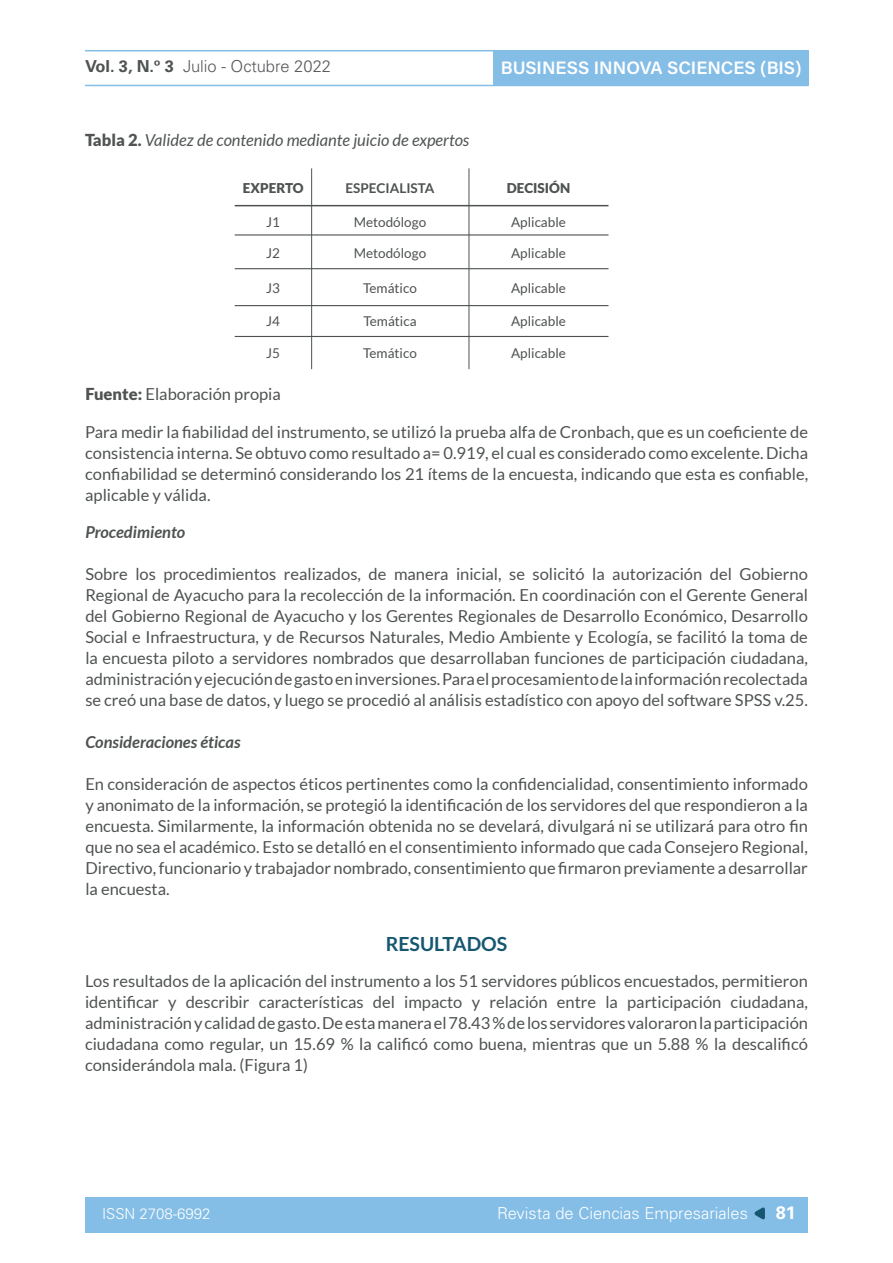
<style>
.page{position:relative;width:893px;height:1263px;background:#fff}
.page>*{position:absolute;margin:0;border:0;box-sizing:border-box;transform-origin:0 0}
.SUBTITULOS{font:700 19.5px "Lato";color:#155771}
.t1{font:18px "Acumin Variable Concept";color:#fff}
.t2{font:700 18px "Univers LT Std";color:#fff}
.CUERPO_SUBT{font:16.5px/21px "Lato";color:#4f5252;text-align:justify}
.SUBTITULOS-2{font:italic 16.5px "Lato";color:#515454}
.CUERPO_SUBT-2{font:italic 700 16.5px "Lato";color:#4f5252}
.t3{font:300 16.5px "Univers LT Std";color:#fff}
.t4{font:300 16.5px "Univers LT Std";color:#57585a}
.t5{font:300 15px "Univers LT Std";color:#fff}
.t6{font:13.5px "Lato";color:#4f5252}
.t7{font:900 13.5px "Lato";color:#4f5252}
.t8{font:700 13.5px "Lato";color:#4f5252}
.s1{font-weight:700;color:#4f5252}
.s2{font-weight:900;font-style:normal}
.s3{font-weight:900}
</style>
<div class="page">
<div style="left:85px;top:1197px;width:723px;height:36px;background:#84bde6"></div>
<hr style="left:85px;top:50px;width:723px;height:1px;background:#84bde6">
<hr style="left:85px;top:85px;width:723px;height:1px;background:#84bde6">
<div style="left:493px;top:51px;width:315px;height:35px;background:#84bde6"></div>
<svg style="left:754px;top:1207px;width:11px;height:13px"></svg>
<hr style="left:235px;top:234px;width:373px;height:2px;background:#4f5252">
<hr style="left:235px;top:268px;width:373px;height:1px;background:#4f5252">
<hr style="left:235px;top:305px;width:373px;height:1px;background:#4f5252">
<hr style="left:235px;top:336px;width:373px;height:1px;background:#4f5252">
<hr style="left:235px;top:205px;width:373px;height:1px;background:#4f5252">
<hr style="left:311px;top:168px;width:1px;height:201px;background:#4f5252">
<hr style="left:469px;top:168px;width:1px;height:201px;background:#4f5252">
<p class="t4" style="left:85px;top:56px;width:247px"><span class="s1">Vol. 3, N.º 3</span> Julio - Octubre 2022</p>
<p class="t1" style="left:501px;top:55px;width:302px">BUSINESS INNOVA SCIENCES (BIS)</p>
<p class="SUBTITULOS-2" style="left:85px;top:130px;width:386px"><span class="s2">Tabla 2.</span> Validez de contenido mediante juicio de expertos</p>
<p class="t7" style="left:243px;top:180px;width:62px">EXPERTO</p>
<p class="t8" style="left:345px;top:180px;width:91px">ESPECIALISTA</p>
<p class="t7" style="left:507px;top:180px;width:65px">DECISIÓN</p>
<p class="t6" style="left:266px;top:214px;width:15px">J1</p>
<p class="t6" style="left:354px;top:214px;width:74px">Metodólogo</p>
<p class="t6" style="left:511px;top:214px;width:56px">Aplicable</p>
<p class="t6" style="left:266px;top:245px;width:15px">J2</p>
<p class="t6" style="left:354px;top:245px;width:74px">Metodólogo</p>
<p class="t6" style="left:511px;top:245px;width:56px">Aplicable</p>
<p class="t6" style="left:266px;top:280px;width:15px">J3</p>
<p class="t6" style="left:363px;top:280px;width:55px">Temático</p>
<p class="t6" style="left:511px;top:280px;width:56px">Aplicable</p>
<p class="t6" style="left:266px;top:314px;width:15px">J4</p>
<p class="t6" style="left:363px;top:314px;width:55px">Temática</p>
<p class="t6" style="left:511px;top:314px;width:56px">Aplicable</p>
<p class="t6" style="left:266px;top:345px;width:15px">J5</p>
<p class="t6" style="left:363px;top:345px;width:55px">Temático</p>
<p class="t6" style="left:511px;top:345px;width:56px">Aplicable</p>
<p class="CUERPO_SUBT" style="left:85px;top:383px;width:197px"><span class="s3">Fuente:</span> Elaboración propia</p>
<p class="CUERPO_SUBT" style="left:85px;top:421px;width:724px">Para medir la fiabilidad del instrumento, se utilizó la prueba alfa de Cronbach, que es un coeficiente de consistencia interna. Se obtuvo como resultado a= 0.919, el cual es considerado como excelente. Dicha confiabilidad se determinó considerando los 21 ítems de la encuesta, indicando que esta es confiable, aplicable y válida.</p>
<p class="CUERPO_SUBT-2" style="left:85px;top:522px;width:101px">Procedimiento</p>
<p class="CUERPO_SUBT" style="left:85px;top:563px;width:724px">Sobre los procedimientos realizados, de manera inicial, se solicitó la autorización del Gobierno Regional de Ayacucho para la recolección de la información. En coordinación con el Gerente General del Gobierno Regional de Ayacucho y los Gerentes Regionales de Desarrollo Económico, Desarrollo Social e Infraestructura, y de Recursos Naturales, Medio Ambiente y Ecología, se facilitó la toma de la encuesta piloto a servidores nombrados que desarrollaban funciones de participación ciudadana, administración y ejecución de gasto en inversiones. Para el procesamiento de la información recolectada se creó una base de datos, y luego se procedió al análisis estadístico con apoyo del software SPSS v.25.</p>
<p class="CUERPO_SUBT-2" style="left:85px;top:732px;width:157px">Consideraciones éticas</p>
<p class="CUERPO_SUBT" style="left:85px;top:773px;width:724px">En consideración de aspectos éticos pertinentes como la confidencialidad, consentimiento informado y anonimato de la información, se protegió la identificación de los servidores del que respondieron a la encuesta. Similarmente, la información obtenida no se develará, divulgará ni se utilizará para otro fin que no sea el académico. Esto se detalló en el consentimiento informado que cada Consejero Regional, Directivo, funcionario y trabajador nombrado, consentimiento que firmaron previamente a desarrollar la encuesta.</p>
<p class="SUBTITULOS" style="left:386px;top:933px;width:123px">RESULTADOS</p>
<p class="CUERPO_SUBT" style="left:85px;top:971px;width:724px">Los resultados de la aplicación del instrumento a los 51 servidores públicos encuestados, permitieron identificar y describir características del impacto y relación entre la participación ciudadana, administración y calidad de gasto. De esta manera el 78.43 % de los servidores valoraron la participación ciudadana como regular, un 15.69 % la calificó como buena, mientras que un 5.88 % la descalificó considerándola mala. (Figura 1)</p>
<p class="t5" style="left:102px;top:1204px;width:110px">ISSN 2708-6992</p>
<p class="t2" style="left:776px;top:1202px;width:22px">81</p>
<p class="t3" style="left:497px;top:1203px;width:252px">Revista de Ciencias Empresariales</p>
</div>
